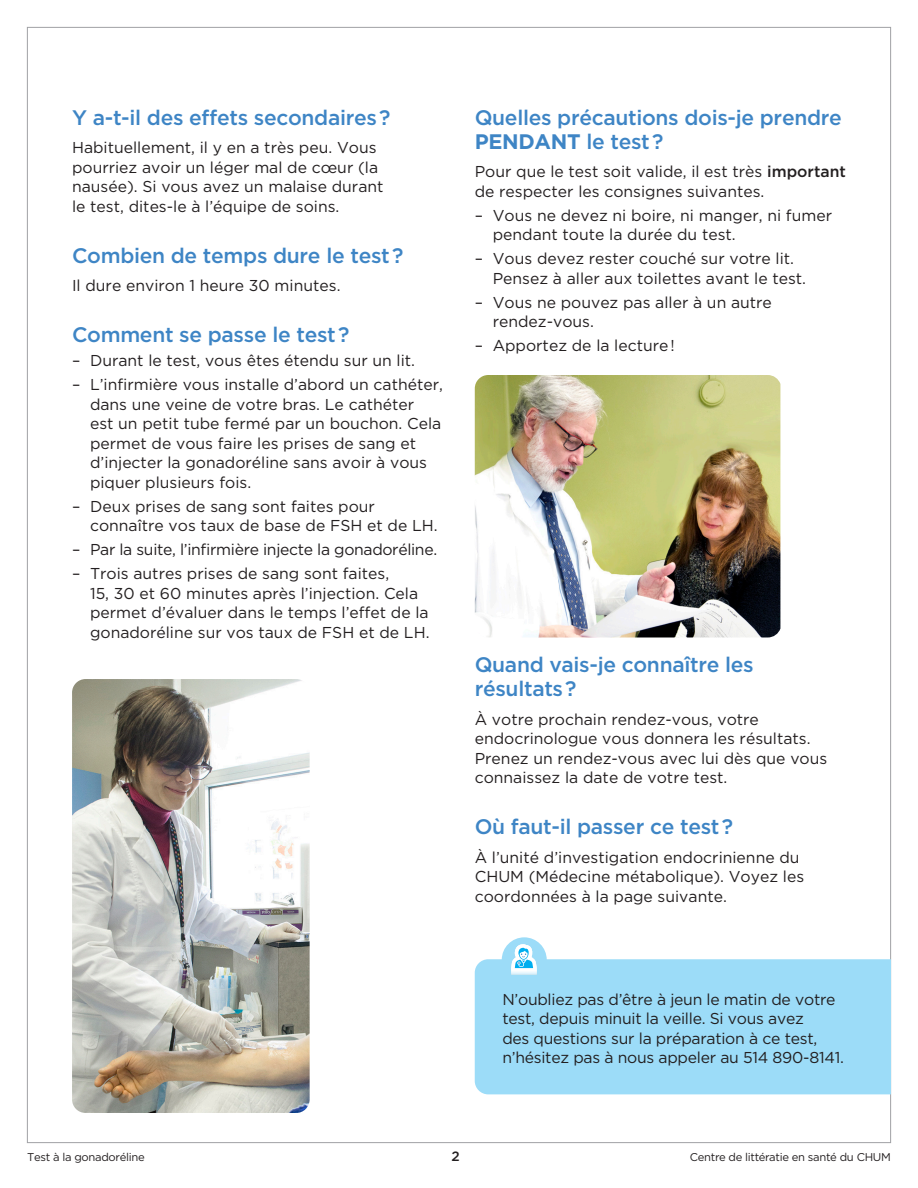
<style>
.page{position:relative;width:918px;height:1188px;background:#fff}
.page>*{position:absolute;margin:0;border:0;box-sizing:border-box;transform-origin:0 0}
.t1{font:500 21px/24px "Gotham";letter-spacing:-.015em;color:#3e85c5}
.t2{font:15.75px/19.5px "Gotham";color:#231f20}
.t3{font:15.75px "Gotham";letter-spacing:-.02em;color:#231f20}
.t4{font:500 13.5px "Gotham";color:#231f20}
.t5{font:11.25px "Gotham";letter-spacing:-.025em;color:#231f20}
.s1{font-weight:700}
.s2{font-weight:500}
</style>
<div class="page">
<img style="left:72px;top:679px;width:238px;height:434px">
<img style="left:475px;top:375px;width:305px;height:263px">
<div style="left:475px;top:959px;width:416px;height:135px;background:#9cdcf8"></div>
<div style="left:502px;top:937px;width:45px;height:45px;background:#9cdcf8;border-radius:22px"></div>
<svg style="left:511px;top:944px;width:26px;height:31px"></svg>
<h1 class="t1" style="left:72px;top:105px;width:320px">Y a-t-il des effets secondaires ?</h1>
<p class="t2" style="left:72px;top:138px;width:313px">Habituellement, il y en a très peu. Vous pourriez avoir un léger mal de cœur (la nausée). Si vous avez un malaise durant le test, dites-le à l’équipe de soins.</p>
<h1 class="t1" style="left:72px;top:243px;width:333px">Combien de temps dure le test ?</h1>
<p class="t2" style="left:72px;top:276px;width:270px">Il dure environ 1 heure 30 minutes.</p>
<h1 class="t1" style="left:72px;top:323px;width:279px">Comment se passe le test ?</h1>
<p class="t2" style="left:72px;top:351px;width:345px">– Durant le test, vous êtes étendu sur un lit.</p>
<p class="t2" style="left:90px;top:375px;width:355px;text-indent:-18px">– L’infirmière vous installe d’abord un cathéter, dans une veine de votre bras. Le cathéter<br>est un petit tube fermé par un bouchon. Cela permet de vous faire les prises de sang et d’injecter la gonadoréline sans avoir à vous piquer plusieurs fois.</p>
<p class="t2" style="left:90px;top:496px;width:349px;text-indent:-18px">– Deux prises de sang sont faites pour connaître vos taux de base de FSH et de LH.</p>
<p class="t3" style="left:72px;top:540px;width:367px">– Par la suite, l’infirmière injecte la gonadoréline.</p>
<p class="t2" style="left:90px;top:564px;width:341px;text-indent:-18px">– Trois autres prises de sang sont faites,<br>15, 30 et 60 minutes après l’injection. Cela permet d’évaluer dans le temps l’effet de la gonadoréline sur vos taux de FSH et de LH.</p>
<h1 class="t1" style="left:475px;top:105px;width:369px">Quelles précautions dois-je prendre<br><span class="s1">PENDANT</span> le test ?</h1>
<p class="t2" style="left:475px;top:162px;width:373px">Pour que le test soit valide, il est très <span class="s2">important </span>de respecter les consignes suivantes.</p>
<p class="t2" style="left:493px;top:205px;width:341px;text-indent:-18px">– Vous ne devez ni boire, ni manger, ni fumer pendant toute la durée du test.</p>
<p class="t2" style="left:493px;top:249px;width:315px;text-indent:-18px">– Vous devez rester couché sur votre lit.<br>Pensez à aller aux toilettes avant le test.</p>
<p class="t2" style="left:493px;top:292px;width:281px;text-indent:-18px">– Vous ne pouvez pas aller à un autre rendez-vous.</p>
<p class="t2" style="left:475px;top:336px;width:202px">– Apportez de la lecture !</p>
<h1 class="t1" style="left:475px;top:653px;width:280px">Quand vais-je connaître les résultats ?</h1>
<p class="t2" style="left:475px;top:709px;width:354px">À votre prochain rendez-vous, votre endocrinologue vous donnera les résultats.<br>Prenez un rendez-vous avec lui dès que vous connaissez la date de votre test.</p>
<h1 class="t1" style="left:475px;top:815px;width:260px">Où faut-il passer ce test ?</h1>
<p class="t2" style="left:475px;top:847px;width:331px">À l’unité d’investigation endocrinienne du<br>CHUM (Médecine métabolique). Voyez les coordonnées à la page suivante.</p>
<p class="t2" style="left:502px;top:989px;width:343px">N’oubliez pas d’être à jeun le matin de votre test, depuis minuit la veille. Si vous avez<br>des questions sur la préparation à ce test, n’hésitez pas à nous appeler au 514 890-8141.</p>
<p class="t5" style="left:27px;top:1150px;width:119px">Test à la gonadoréline</p>
<p class="t4" style="left:451px;top:1147px;width:10px">2</p>
<p class="t5" style="left:690px;top:1150px;width:203px">Centre de littératie en santé du CHUM</p>
</div>
